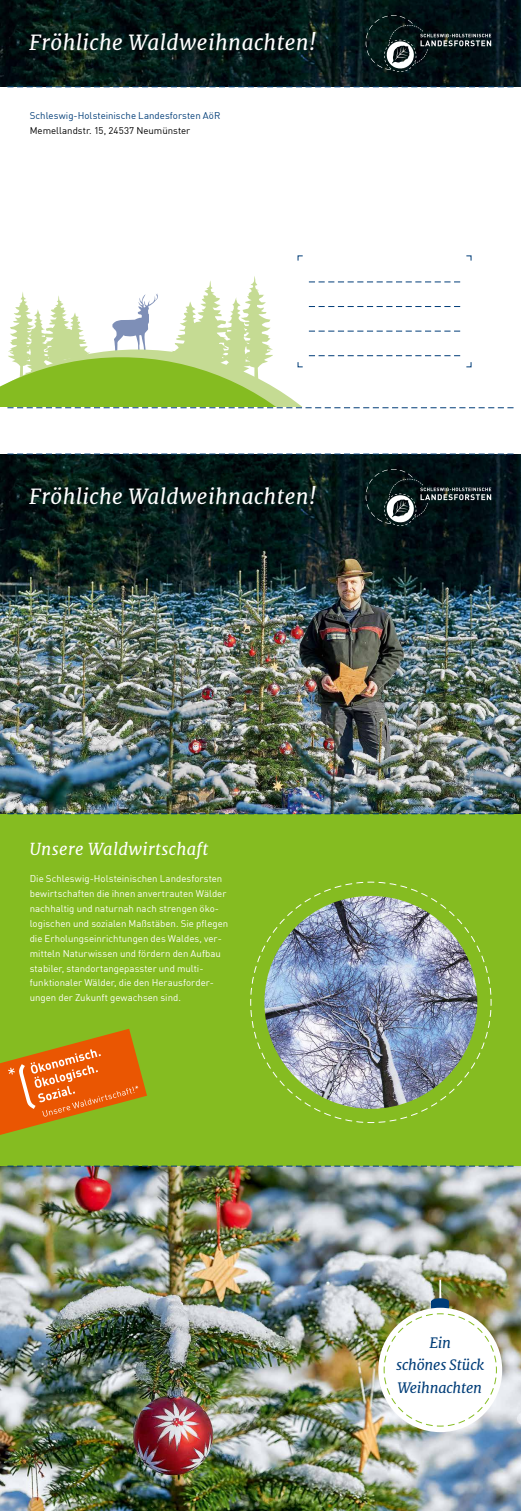
<style>
.page{position:relative;width:521px;height:1511px;background:#fff}
.page>*{position:absolute;margin:0;border:0;box-sizing:border-box;transform-origin:0 0}
.t1{font:italic 21px "Merriweather";letter-spacing:.02em;color:#fff}
.t2{font:italic 16.62px "Merriweather";letter-spacing:.02em;color:#fff}
.t3{font:italic 14.44px/22.6px "Merriweather";letter-spacing:-.015em;color:#003d78;text-align:center}
.t4{font:9.62px/14.9px "DIN";color:#fff}
.t5{font:9.62px "DIN";color:#003d78}
.t6{font:9.62px "DIN";color:#000}
</style>
<div class="page">
<div style="left:0;top:814px;width:521px;height:352px;background:#85bc21"></div>
<svg style="left:0;top:1029px;width:147px;height:106px"></svg>
<img style="left:0;top:1166px;width:521px;height:345px">
<svg style="left:250px;top:881px;width:241px;height:242px"></svg>
<img style="left:264px;top:896px;width:213px;height:212px;border-radius:106px">
<img style="left:0;top:454px;width:521px;height:360px">
<svg style="left:7px;top:454px;width:506px;height:1px"></svg>
<svg style="left:7px;top:813px;width:506px;height:1px"></svg>
<svg style="left:7px;top:1165px;width:506px;height:1px"></svg>
<hr style="left:439px;top:1280px;width:2px;height:21px;background:#fff">
<div style="left:431px;top:1298px;width:18px;height:6px;background:#003d78;border-radius:50%"></div>
<div style="left:431px;top:1301px;width:18px;height:11px;background:#003d78"></div>
<div style="left:378px;top:1307px;width:124px;height:125px;background:#fff;border-radius:50%"></div>
<svg style="left:384px;top:1313px;width:113px;height:113px"></svg>
<img style="left:0;top:0;width:521px;height:87px">
<svg style="left:366px;top:469px;width:125px;height:57px;background:#1c2a2c"></svg>
<svg style="left:366px;top:15px;width:125px;height:57px;background:#1c2a2c"></svg>
<svg style="left:297px;top:255px;width:6px;height:6px"></svg>
<svg style="left:466px;top:255px;width:6px;height:6px"></svg>
<svg style="left:7px;top:86px;width:506px;height:1px"></svg>
<svg style="left:0;top:276px;width:513px;height:133px"></svg>
<h1 class="t1" style="left:29px;top:30px;width:288px">Fröhliche Waldweihnachten!</h1>
<p class="t5" style="left:30px;top:110px;width:192px">Schleswig-Holsteinische Landesforsten AöR</p>
<p class="t6" style="left:30px;top:125px;width:162px">Memellandstr. 15, 24537 Neumünster</p>
<h1 class="t1" style="left:29px;top:483px;width:288px">Fröhliche Waldweihnachten!</h1>
<h2 class="t2" style="left:30px;top:838px;width:180px">Unsere Waldwirtschaft</h2>
<p class="t4" style="left:30px;top:871px;width:200px">Die Schleswig-Holsteinischen Landesforsten bewirtschaften die ihnen anvertrauten Wälder nachhaltig und naturnah nach strengen öko&shy;logischen und sozialen Maßstäben. Sie pflegen die Erholungseinrichtungen des Waldes, ver&shy;mitteln Naturwissen und fördern den Aufbau stabiler, standortangepasster und multi&shy;funktionaler Wälder, die den Herausforder&shy;ungen der Zukunft gewachsen sind.</p>
<h3 class="t3" style="left:396px;top:1331px;width:90px">Ein<br>schönes Stück<br>Weihnachten</h3>
</div>
